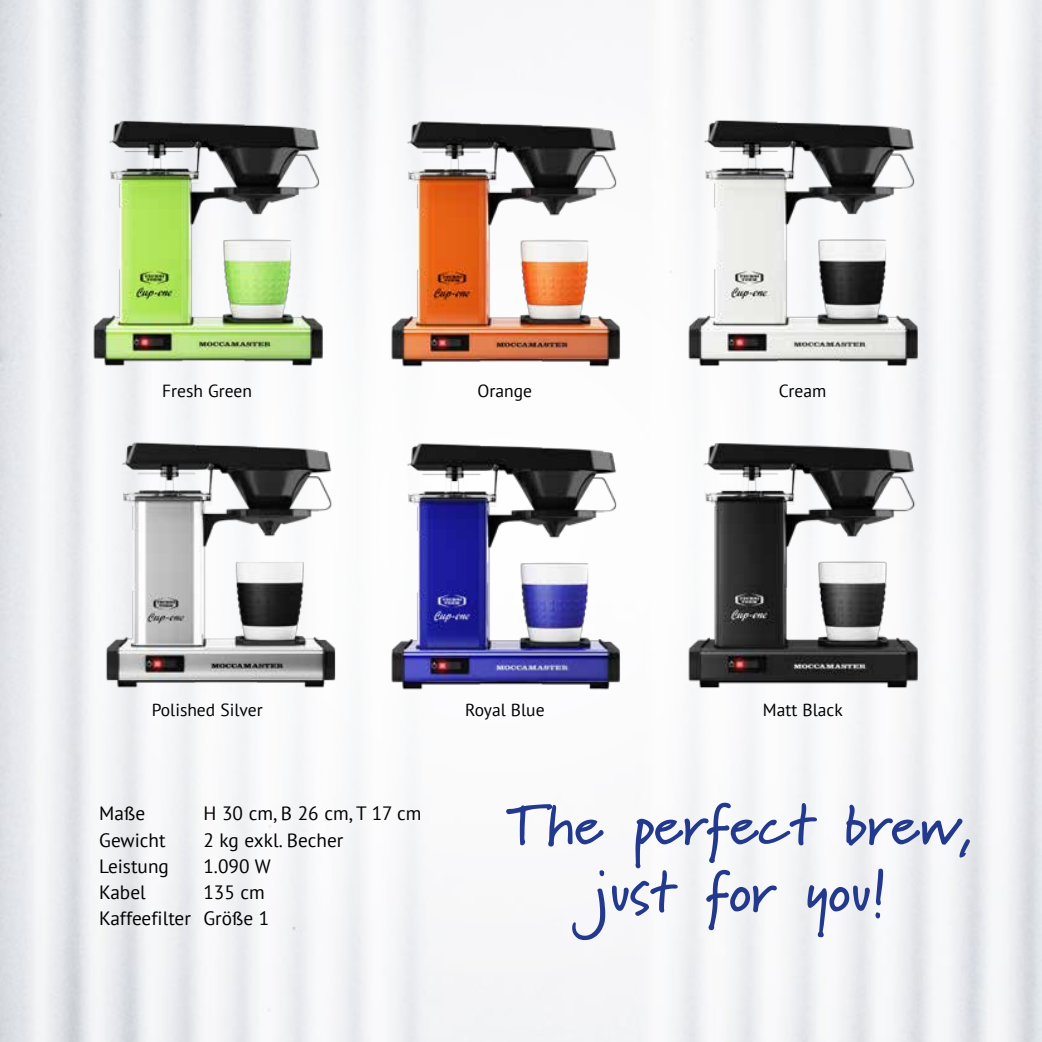
<style>
.page{position:relative;width:1042px;height:1042px;background:#fff}
.page>*{position:absolute;margin:0;border:0;box-sizing:border-box;transform-origin:0 0}
.t1{font:700 55.65px/67.2px "Marydale";color:#22398e;text-align:center}
.t2{font:19.25px/26.2px "PT Sans";color:#000;text-align:right}
.t3{font:17.5px "PT Sans";color:#000}
</style>
<div class="page">
<div style="left:3px;top:24px;width:995px;height:994px;background:#f8f8fa;border-radius:50%"></div>
<img style="left:0;top:483px;width:1px;height:559px">
<img style="left:58px;top:100px;width:265px;height:273px">
<img style="left:357px;top:98px;width:263px;height:269px">
<img style="left:391px;top:443px;width:229px;height:247px">
<img style="left:688px;top:101px;width:263px;height:273px">
<img style="left:688px;top:425px;width:239px;height:263px">
<img style="left:80px;top:424px;width:256px;height:268px">
<p class="t3" style="left:162px;top:380px;width:91px">Fresh Green</p>
<p class="t3" style="left:478px;top:380px;width:56px">Orange</p>
<p class="t3" style="left:779px;top:380px;width:49px">Cream</p>
<p class="t3" style="left:152px;top:698px;width:112px">Polished Silver</p>
<p class="t2" style="left:99px;top:800px;width:47px">Maße</p>
<p class="t2" style="left:203px;top:800px;width:220px">H 30 cm, B 26 cm, T 17 cm</p>
<p class="t2" style="left:99px;top:826px;width:68px">Gewicht</p>
<p class="t2" style="left:203px;top:826px;width:141px">2 kg exkl. Becher</p>
<p class="t2" style="left:99px;top:852px;width:71px">Leistung</p>
<p class="t2" style="left:203px;top:852px;width:69px">1.090 W</p>
<p class="t2" style="left:99px;top:879px;width:48px">Kabel</p>
<p class="t2" style="left:99px;top:879px;width:172px">135 cm<br>Kaffeefilter Größe 1</p>
<p class="t3" style="left:465px;top:698px;width:81px">Royal Blue</p>
<p class="t3" style="left:763px;top:698px;width:81px">Matt Black</p>
<h1 class="t1" style="left:508px;top:790px;width:468px">The perfect brew, just for you!</h1>
</div>
